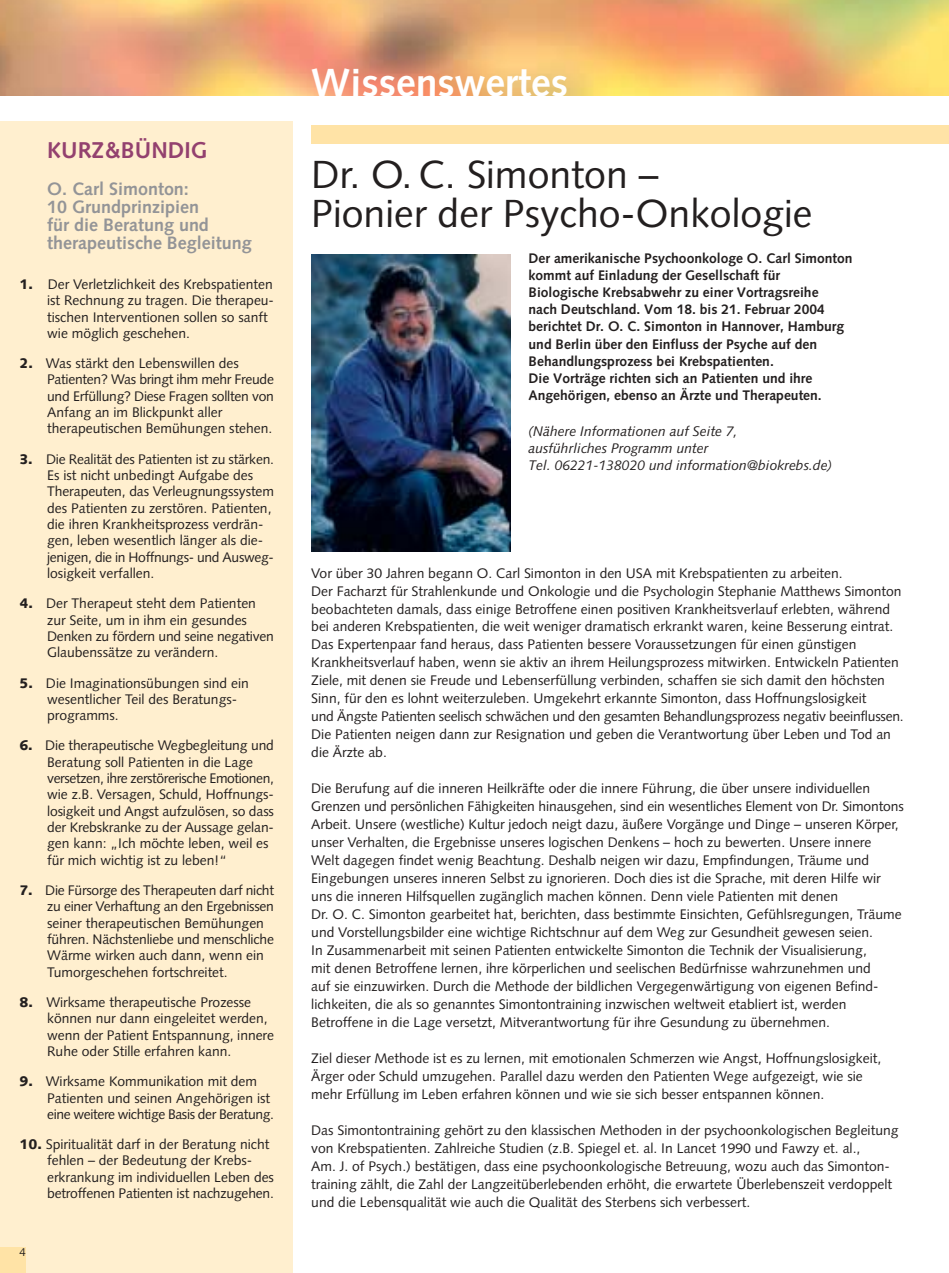
<style>
.page{position:relative;width:949px;height:1273px;background:#fff}
.page>*{position:absolute;margin:0;border:0;box-sizing:border-box;transform-origin:0 0}
.t1{font:39.2px/39.2px "Syntax";color:#231f1f}
.t2{font:700 39.2px "Syntax";color:#fff}
.t3{font:700 22.93px "Syntax";color:#93416f}
.t4{font:700 18.03px/18px "Syntax";color:#939497}
.t5{font:13.83px/16.3px "Syntax";color:#231f1f}
.t6{font:700 13.83px/17.2px "Syntax";color:#231f1f}
.t7{font:italic 13.83px/17.2px "Syntax";color:#231f1f}
.t8{font:11.38px "Syntax";color:#231f1f}
.s1{font-weight:900}
</style>
<div class="page">
<div style="left:0;top:121px;width:292px;height:1152px;background:#ffefcf"></div>
<div style="left:311px;top:125px;width:638px;height:19px;background:#ffe3a6"></div>
<img style="left:0;top:0;width:949px;height:96px">
<div style="left:0;top:1247px;width:26px;height:26px;background:#ffe3a6"></div>
<img style="left:311px;top:255px;width:200px;height:297px">
<h2 class="t3" style="left:47px;top:141px;width:162px">KURZ&amp;BÜNDIG</h2>
<h3 class="t4" style="left:47px;top:181px;width:206px">O. Carl Simonton:<br>10 Grundprinzipien<br>für die Beratung und therapeutische Begleitung</h3>
<p class="t5" style="left:47px;top:277px;width:228px;text-indent:-28px"><span class="s1">1.</span> Der Verletzlichkeit des Krebspatienten ist Rechnung zu tragen. Die therapeu&shy;tischen Interventionen sollen so sanft wie möglich geschehen.</p>
<p class="t5" style="left:47px;top:356px;width:228px;text-indent:-28px"><span class="s1">2.</span> Was stärkt den Lebenswillen des Patienten? Was bringt ihm mehr Freude und Erfüllung? Diese Fragen sollten von Anfang an im Blickpunkt aller therapeutischen Bemühungen stehen.</p>
<p class="t5" style="left:47px;top:452px;width:228px;text-indent:-28px"><span class="s1">3.</span> Die Realität des Patienten ist zu stärken.<br>Es ist nicht unbedingt Aufgabe des Therapeuten, das Verleugnungssystem des Patienten zu zerstören. Patienten, die ihren Krankheitsprozess verdrän&shy;gen, leben wesentlich länger als die&shy;jenigen, die in Hoffnungs- und Ausweg&shy;losigkeit verfallen.</p>
<p class="t5" style="left:47px;top:597px;width:228px;text-indent:-28px"><span class="s1">4.</span> Der Therapeut steht dem Patienten zur Seite, um in ihm ein gesundes Denken zu fördern und seine negativen Glaubenssätze zu verändern.</p>
<p class="t5" style="left:47px;top:676px;width:203px;text-indent:-28px"><span class="s1">5.</span> Die Imaginationsübungen sind ein wesentlicher Teil des Beratungs&shy;programms.</p>
<p class="t5" style="left:47px;top:739px;width:228px;text-indent:-28px"><span class="s1">6.</span> Die therapeutische Wegbegleitung und Beratung soll Patienten in die Lage versetzen, ihre zerstörerische Emotionen, wie z.B. Versagen, Schuld, Hoffnungs&shy;losigkeit und Angst aufzulösen, so dass der Krebskranke zu der Aussage gelan&shy;gen kann: „Ich möchte leben, weil es für mich wichtig ist zu leben!“</p>
<p class="t5" style="left:47px;top:883px;width:228px;text-indent:-28px"><span class="s1">7.</span> Die Fürsorge des Therapeuten darf nicht zu einer Verhaftung an den Ergebnissen seiner therapeutischen Bemühungen führen. Nächstenliebe und menschliche Wärme wirken auch dann, wenn ein Tumorgeschehen fortschreitet.</p>
<p class="t5" style="left:47px;top:995px;width:228px;text-indent:-28px"><span class="s1">8.</span> Wirksame therapeutische Prozesse können nur dann eingeleitet werden, wenn der Patient Entspannung, innere Ruhe oder Stille erfahren kann.</p>
<p class="t5" style="left:47px;top:1075px;width:228px;text-indent:-28px"><span class="s1">9.</span> Wirksame Kommunikation mit dem<br>Patienten und seinen Angehörigen ist eine weitere wichtige Basis der Beratung.</p>
<p class="t5" style="left:47px;top:1138px;width:228px;text-indent:-28px"><span class="s1">10.</span> Spiritualität darf in der Beratung nicht fehlen – der Bedeutung der Krebs&shy;erkrankung im individuellen Leben des betroffenen Patienten ist nachzugehen.</p>
<p class="t8" style="left:19px;top:1248px;width:8px">4</p>
<h1 class="t2" style="left:311px;top:67px;width:258px">Wissenswertes</h1>
<h1 class="t1" style="left:311px;top:159px;width:503px">Dr. O. C. Simonton –<br>Pionier der Psycho-Onkologie</h1>
<p class="t6" style="left:529px;top:251px;width:326px">Der amerikanische Psychoonkologe O. Carl Simonton kommt auf Einladung der Gesellschaft für Biologische Krebsabwehr zu einer Vortragsreihe<br>nach Deutschland. Vom 18. bis 21. Februar 2004 berichtet Dr. O. C. Simonton in Hannover, Hamburg und Berlin über den Einfluss der Psyche auf den Behandlungsprozess bei Krebspatienten.<br>Die Vorträge richten sich an Patienten und ihre Angehörigen, ebenso an Ärzte und Therapeuten.</p>
<p class="t7" style="left:529px;top:424px;width:305px">(Nähere Informationen auf Seite 7,<br>ausführliches Programm unter<br>Tel. 06221-138020 und information@biokrebs.de)</p>
<p class="t5" style="left:311px;top:565px;width:594px;line-height:18px">Vor über 30 Jahren begann O. Carl Simonton in den USA mit Krebspatienten zu arbeiten.<br>Der Facharzt für Strahlenkunde und Onkologie und die Psychologin Stephanie Matthews Simonton beobachteten damals, dass einige Betroffene einen positiven Krankheitsverlauf erlebten, während bei anderen Krebspatienten, die weit weniger dramatisch erkrankt waren, keine Besserung eintrat.<br>Das Expertenpaar fand heraus, dass Patienten bessere Voraussetzungen für einen günstigen Krankheitsverlauf haben, wenn sie aktiv an ihrem Heilungsprozess mitwirken. Entwickeln Patienten Ziele, mit denen sie Freude und Lebenserfüllung verbinden, schaffen sie sich damit den höchsten Sinn, für den es lohnt weiterzuleben. Umgekehrt erkannte Simonton, dass Hoffnungslosigkeit<br>und Ängste Patienten seelisch schwächen und den gesamten Behandlungsprozess negativ beeinflussen.<br>Die Patienten neigen dann zur Resignation und geben die Verantwortung über Leben und Tod an die Ärzte ab.</p>
<p class="t5" style="left:311px;top:781px;width:594px;line-height:18px">Die Berufung auf die inneren Heilkräfte oder die innere Führung, die über unsere individuellen Grenzen und persönlichen Fähigkeiten hinausgehen, sind ein wesentliches Element von Dr. Simontons Arbeit. Unsere (westliche) Kultur jedoch neigt dazu, äußere Vorgänge und Dinge – unseren Körper, unser Verhalten, die Ergebnisse unseres logischen Denkens – hoch zu bewerten. Unsere innere<br>Welt dagegen findet wenig Beachtung. Deshalb neigen wir dazu, Empfindungen, Träume und Eingebungen unseres inneren Selbst zu ignorieren. Doch dies ist die Sprache, mit deren Hilfe wir uns die inneren Hilfsquellen zugänglich machen können. Denn viele Patienten mit denen<br>Dr. O. C. Simonton gearbeitet hat, berichten, dass bestimmte Einsichten, Gefühlsregungen, Träume und Vorstellungsbilder eine wichtige Richtschnur auf dem Weg zur Gesundheit gewesen seien.<br>In Zusammenarbeit mit seinen Patienten entwickelte Simonton die Technik der Visualisierung,<br>mit denen Betroffene lernen, ihre körperlichen und seelischen Bedürfnisse wahrzunehmen und<br>auf sie einzuwirken. Durch die Methode der bildlichen Vergegenwärtigung von eigenen Befind&shy;lichkeiten, die als so genanntes Simontontraining inzwischen weltweit etabliert ist, werden Betroffene in die Lage versetzt, Mitverantwortung für ihre Gesundung zu übernehmen.</p>
<p class="t5" style="left:311px;top:1050px;width:571px;line-height:18px">Ziel dieser Methode ist es zu lernen, mit emotionalen Schmerzen wie Angst, Hoffnungslosigkeit,<br>Ärger oder Schuld umzugehen. Parallel dazu werden den Patienten Wege aufgezeigt, wie sie mehr Erfüllung im Leben erfahren können und wie sie sich besser entspannen können.</p>
<p class="t5" style="left:311px;top:1122px;width:589px;line-height:18px">Das Simontontraining gehört zu den klassischen Methoden in der psychoonkologischen Begleitung von Krebspatienten. Zahlreiche Studien (z.B. Spiegel et. al. In Lancet 1990 und Fawzy et. al.,<br>Am. J. of Psych.) bestätigen, dass eine psychoonkologische Betreuung, wozu auch das Simonton&shy;training zählt, die Zahl der Langzeitüberlebenden erhöht, die erwartete Überlebenszeit verdoppelt und die Lebensqualität wie auch die Qualität des Sterbens sich verbessert.</p>
</div>
